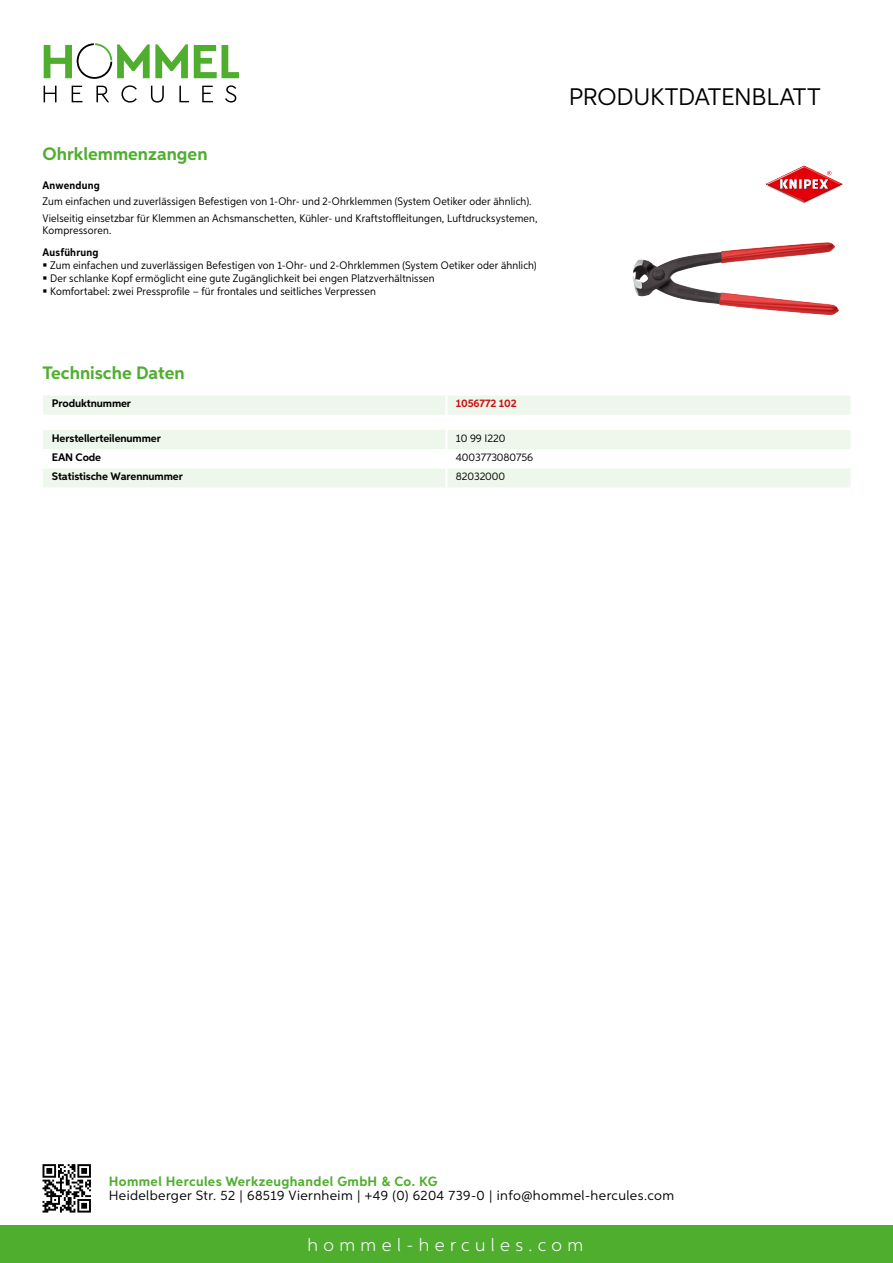
<style>
.page{position:relative;width:893px;height:1263px;background:#fff}
.page>*{position:absolute;margin:0;border:0;box-sizing:border-box;transform-origin:0 0}
.t1{font:24px "Aspira";letter-spacing:-.01em;color:#000}
.t2{font:700 18px "Aspira";color:#50ae2f}
.t3{font:300 18px "Aspira";letter-spacing:.3em;color:#fff}
.t4{font:13.5px "Aspira";letter-spacing:.03em;color:#000}
.t5{font:700 13.5px "Aspira";letter-spacing:.03em;color:#50ae2f}
.t6{font:10.95px/12.8px "Aspira Nar";letter-spacing:.015em;color:#000}
.t7{font:700 10.95px "Aspira";letter-spacing:-.01em;color:#000}
.t8{font:10.95px "Aspira";letter-spacing:-.01em;color:#000}
.t9{font:700 10.95px "Aspira Nar";letter-spacing:.02em;color:#000}
.t10{font:700 10.95px "Aspira";letter-spacing:-.01em;color:#cd1013}
</style>
<div class="page">
<div style="left:0;top:1226px;width:893px;height:37px;background:#50ae2f"></div>
<svg style="left:43px;top:1164px;width:48px;height:48px"></svg>
<svg style="left:194px;top:45px;width:45px;height:33px"></svg>
<svg style="left:44px;top:43px;width:144px;height:36px"></svg>
<svg style="left:44px;top:86px;width:13px;height:16px"></svg>
<svg style="left:72px;top:86px;width:10px;height:16px"></svg>
<svg style="left:96px;top:86px;width:13px;height:16px"></svg>
<svg style="left:121px;top:85px;width:16px;height:18px"></svg>
<svg style="left:151px;top:86px;width:13px;height:17px"></svg>
<svg style="left:179px;top:86px;width:10px;height:16px"></svg>
<svg style="left:202px;top:86px;width:11px;height:16px"></svg>
<svg style="left:225px;top:85px;width:11px;height:18px"></svg>
<div style="left:43px;top:396px;width:807px;height:19px;background:#eef7eb"></div>
<hr style="left:445px;top:395px;width:3px;height:20px;background:#fff">
<svg style="left:43px;top:430px;width:807px;height:57px"></svg>
<hr style="left:445px;top:468px;width:3px;height:19px;background:#fff">
<img style="left:632px;top:242px;width:207px;height:73px">
<svg style="left:766px;top:166px;width:76px;height:38px"></svg>
<h2 class="t2" style="left:43px;top:142px;width:166px">Ohrklemmenzangen</h2>
<p class="t9" style="left:43px;top:179px;width:59px">Anwendung</p>
<p class="t6" style="left:43px;top:192px;width:497px;line-height:17.5px">Zum einfachen und zuverlässigen Befestigen von 1-Ohr- und 2-Ohrklemmen (System Oetiker oder ähnlich).<br>Vielseitig einsetzbar für Klemmen an Achsmanschetten, Kühler- und Kraftstoffleitungen, Luftdrucksystemen,</p>
<p class="t6" style="left:43px;top:224px;width:70px">Kompressoren.</p>
<p class="t9" style="left:43px;top:246px;width:58px">Ausführung</p>
<p class="t6" style="left:50px;top:259px;width:488px">Zum einfachen und zuverlässigen Befestigen von 1-Ohr- und 2-Ohrklemmen (System Oetiker oder ähnlich)<br>Der schlanke Kopf ermöglicht eine gute Zugänglichkeit bei engen Platzverhältnissen<br>Komfortabel: zwei Pressprofile – für frontales und seitliches Verpressen</p>
<h2 class="t2" style="left:43px;top:361px;width:144px">Technische Daten</h2>
<p class="t7" style="left:52px;top:397px;width:81px">Produktnummer</p>
<p class="t10" style="left:456px;top:397px;width:62px">1056772 102</p>
<p class="t7" style="left:52px;top:431px;width:111px">Herstellerteilenummer</p>
<p class="t8" style="left:456px;top:432px;width:51px">10 99 I220</p>
<p class="t7" style="left:52px;top:451px;width:51px">EAN Code</p>
<p class="t8" style="left:456px;top:451px;width:79px">4003773080756</p>
<p class="t7" style="left:52px;top:470px;width:132px">Statistische Warennummer</p>
<p class="t8" style="left:456px;top:470px;width:51px">82032000</p>
<h1 class="t1" style="left:569px;top:82px;width:253px">Produktdatenblatt</h1>
<p class="t5" style="left:109px;top:1172px;width:330px">Hommel Hercules Werkzeughandel GmbH &amp; Co. KG</p>
<p class="t4" style="left:109px;top:1187px;width:567px">Heidelberger Str. 52 | 68519 Viernheim | +49 (0) 6204 739-0 | info@hommel-hercules.com</p>
<h2 class="t3" style="left:307px;top:1234px;width:277px">hommel-hercules.com</h2>
</div>
